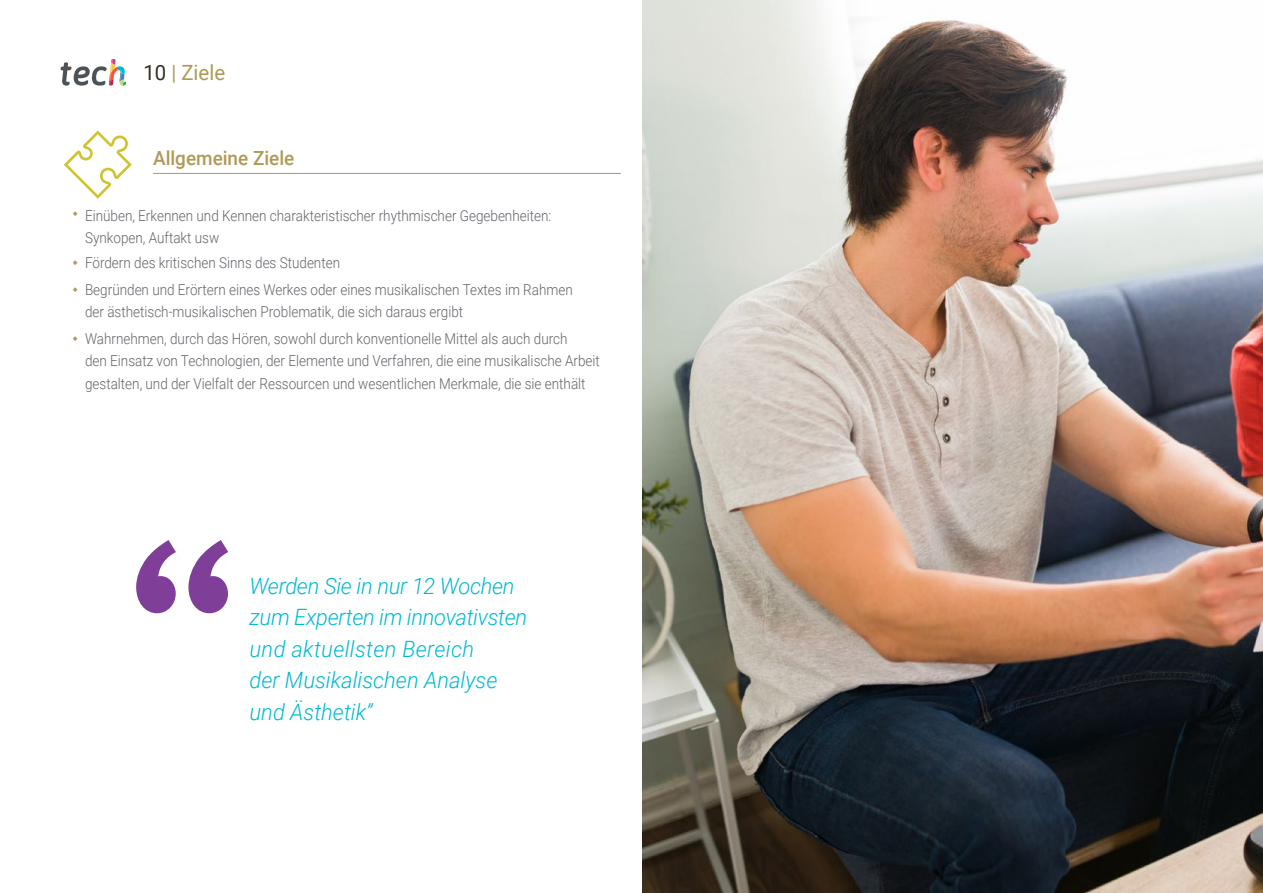
<style>
.page{position:relative;width:1263px;height:893px;background:#fff}
.page>*{position:absolute;margin:0;border:0;box-sizing:border-box;transform-origin:0 0}
.t1{font:italic 300 22.5px/31.5px "Roboto";color:#00bacf}
.t2{font:21px "Roboto";color:#ae9a56}
.t3{font:500 19.5px "Roboto";color:#ae9a56}
.t4{font:300 15px/22.5px "Roboto";color:#61646a;scale:.9 1}
.s1{color:#312e20}
</style>
<div class="page">
<hr style="left:153px;top:173px;width:468px;height:1px;background:#ae9a56">
<svg style="left:64px;top:130px;width:68px;height:69px"></svg>
<svg style="left:136px;top:540px;width:92px;height:73px"></svg>
<img style="left:642px;top:0;width:621px;height:893px">
<svg style="left:61px;top:59px;width:65px;height:27px"></svg>
<h2 class="t2" style="left:144px;top:57px;width:83px"><span class="s1">10</span> | Ziele</h2>
<h3 class="t3" style="left:153px;top:144px;width:143px">Allgemeine Ziele</h3>
<p class="t4" style="left:85px;top:204px;width:520px">Einüben, Erkennen und Kennen charakteristischer rhythmischer Gegebenheiten:<br>Synkopen, Auftakt usw</p>
<p class="t4" style="left:85px;top:249px;width:543px;line-height:26.7px">Fördern des kritischen Sinns des Studenten<br>Begründen und Erörtern eines Werkes oder eines musikalischen Textes im Rahmen</p>
<p class="t4" style="left:85px;top:298px;width:538px;line-height:26.7px">der ästhetisch-musikalischen Problematik, die sich daraus ergibt<br>Wahrnehmen, durch das Hören, sowohl durch konventionelle Mittel als auch durch</p>
<p class="t4" style="left:85px;top:349px;width:574px">den Einsatz von Technologien, der Elemente und Verfahren, die eine musikalische Arbeit gestalten, und der Vielfalt der Ressourcen und wesentlichen Merkmale, die sie enthält</p>
<h1 class="t1" style="left:250px;top:569px;width:279px">Werden Sie in nur 12 Wochen zum Experten im innovativsten und aktuellsten Bereich<br>der Musikalischen Analyse und Ästhetik”</h1>
</div>
